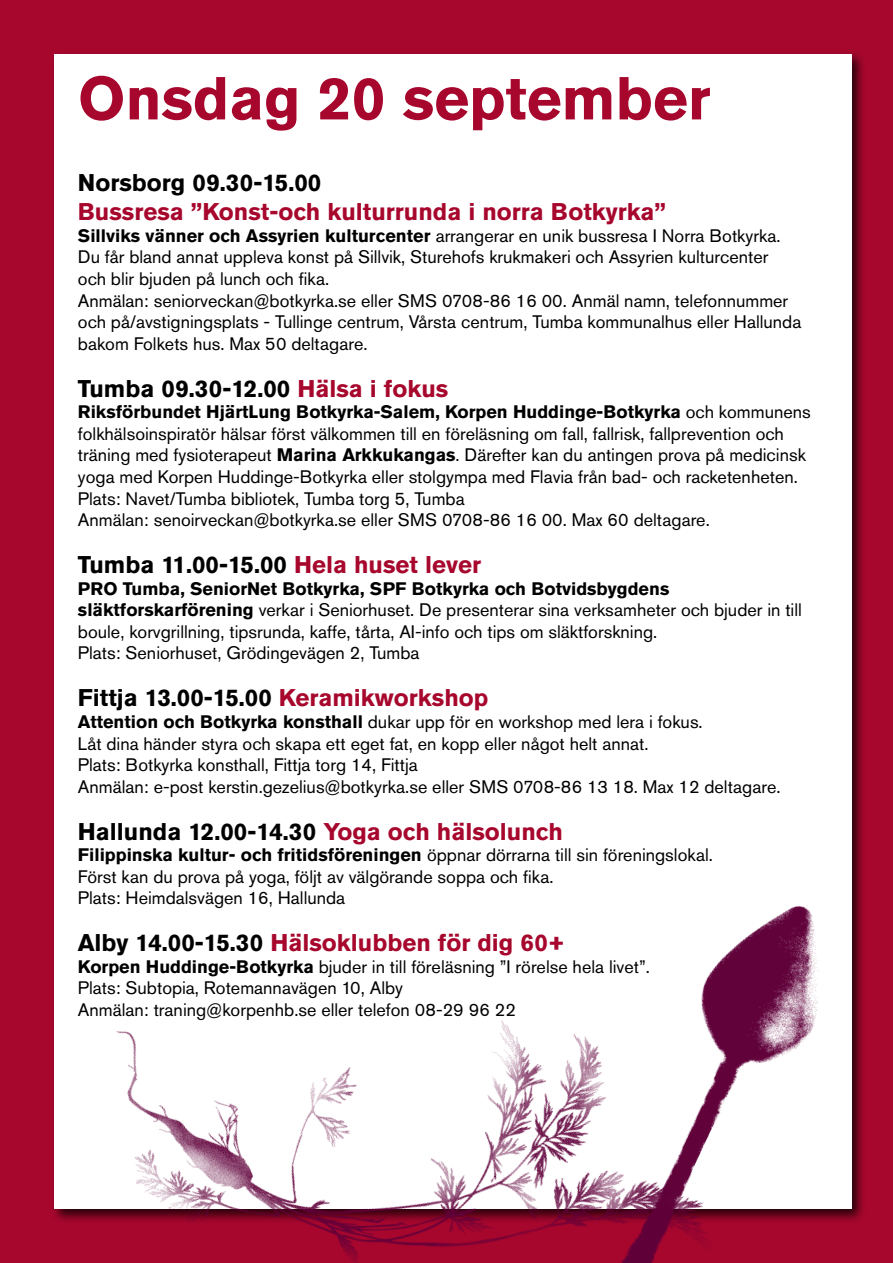
<style>
.page{position:relative;width:893px;height:1263px;background:#a7072d}
.page>*{position:absolute;margin:0;border:0;box-sizing:border-box;transform-origin:0 0}
.t1{font:700 60px "Akzidenz Grotesk Std";color:#a7072d}
.t2{font:700 24px "Akzidenz Grotesk Std";color:#000}
.t3{font:700 24px "Akzidenz Grotesk Std";color:#a7072d}
.t4{font:18px/21.6px "Akzidenz Grotesk Std";color:#000}
.s1{font-weight:700}
.s2{color:#a7072d}
.s3{color:#000}
</style>
<div class="page">
<div style="left:54px;top:54px;width:797px;height:1155px;background:#fff"></div>
<img style="left:751px;top:835px;width:112px;height:386px">
<img style="left:55px;top:934px;width:696px;height:329px">
<h1 class="t1" style="left:78px;top:64px;width:634px">Onsdag 20 september</h1>
<h2 class="t2" style="left:78px;top:169px;width:245px">Norsborg 09.30-15.00</h2>
<h2 class="t3" style="left:78px;top:198px;width:589px">Bussresa ”Konst-och kulturrunda i norra Botkyrka”</h2>
<p class="t4" style="left:78px;top:225px;width:725px"><span class="s1">Sillviks vänner och Assyrien kulturcenter</span> arrangerar en unik bussresa I Norra Botkyrka.<br>Du får bland annat uppleva konst på Sillvik, Sturehofs krukmakeri och Assyrien kulturcenter<br>och blir bjuden på lunch och fika.<br>Anmälan: seniorveckan@botkyrka.se eller SMS 0708-86 16 00. Anmäl namn, telefonnummer och på/avstigningsplats - Tullinge centrum, Vårsta centrum, Tumba kommunalhus eller Hallunda bakom Folkets hus. Max 50 deltagare.</p>
<h2 class="t2" style="left:78px;top:374px;width:372px">Tumba 09.30-12.00 <span class="s2">Hälsa i fokus</span></h2>
<p class="t4" style="left:78px;top:401px;width:734px"><span class="s1">Riksförbundet HjärtLung Botkyrka-Salem, Korpen Huddinge-Botkyrka</span> och kommunens folkhälsoinspiratör hälsar först välkommen till en föreläsning om fall, fallrisk, fallprevention och träning med fysioterapeut <span class="s1">Marina Arkkukangas</span>. Därefter kan du antingen prova på medicinsk yoga med Korpen Huddinge-Botkyrka eller stolgympa med Flavia från bad- och racketenheten.<br>Plats: Navet/Tumba bibliotek, Tumba torg 5, Tumba<br>Anmälan: senoirveckan@botkyrka.se eller SMS 0708-86 16 00. Max 60 deltagare.</p>
<h2 class="t2" style="left:78px;top:551px;width:405px">Tumba 11.00-15.00 <span class="s2">Hela huset lever</span></h2>
<p class="t4" style="left:78px;top:577px;width:725px"><span class="s1">PRO Tumba, SeniorNet Botkyrka, SPF Botkyrka och Botvidsbygdens släktforskarförening</span> verkar i Seniorhuset. De presenterar sina verksamheter och bjuder in till boule, korvgrillning, tipsrunda, kaffe, tårta, AI-info och tips om släktforskning.<br>Plats: Seniorhuset, Grödingevägen 2, Tumba</p>
<h2 class="t2" style="left:78px;top:684px;width:412px">Fittja 13.00-15.00 <span class="s2">Keramikworkshop</span></h2>
<p class="t4" style="left:78px;top:711px;width:704px"><span class="s1">Attention och Botkyrka konsthall</span> dukar upp för en workshop med lera i fokus.<br>Låt dina händer styra och skapa ett eget fat, en kopp eller något helt annat.<br>Plats: Botkyrka konsthall, Fittja torg 14, Fittja<br>Anmälan: e-post kerstin.gezelius@botkyrka.se eller SMS 0708-86 13 18. Max 12 deltagare.</p>
<h2 class="t2" style="left:78px;top:817px;width:486px">Hallunda 12.00-14.30 <span class="s2">Yoga och hälsolunch</span></h2>
<p class="t4" style="left:78px;top:844px;width:636px"><span class="s1">Filippinska kultur- och fritidsföreningen</span> öppnar dörrarna till sin föreningslokal.<br>Först kan du prova på yoga, följt av välgörande soppa och fika.<br>Plats: Heimdalsvägen 16, Hallunda</p>
<h2 class="t3" style="left:78px;top:929px;width:489px"><span class="s3">Alby 14.00-15.30</span> Hälsoklubben för dig 60+</h2>
<p class="t4" style="left:78px;top:955px;width:573px"><span class="s1">Korpen Huddinge-Botkyrka</span> bjuder in till föreläsning ”I rörelse hela livet”.<br>Plats: Subtopia, Rotemannavägen 10, Alby<br>Anmälan: traning@korpenhb.se eller telefon 08-29 96 22</p>
</div>
